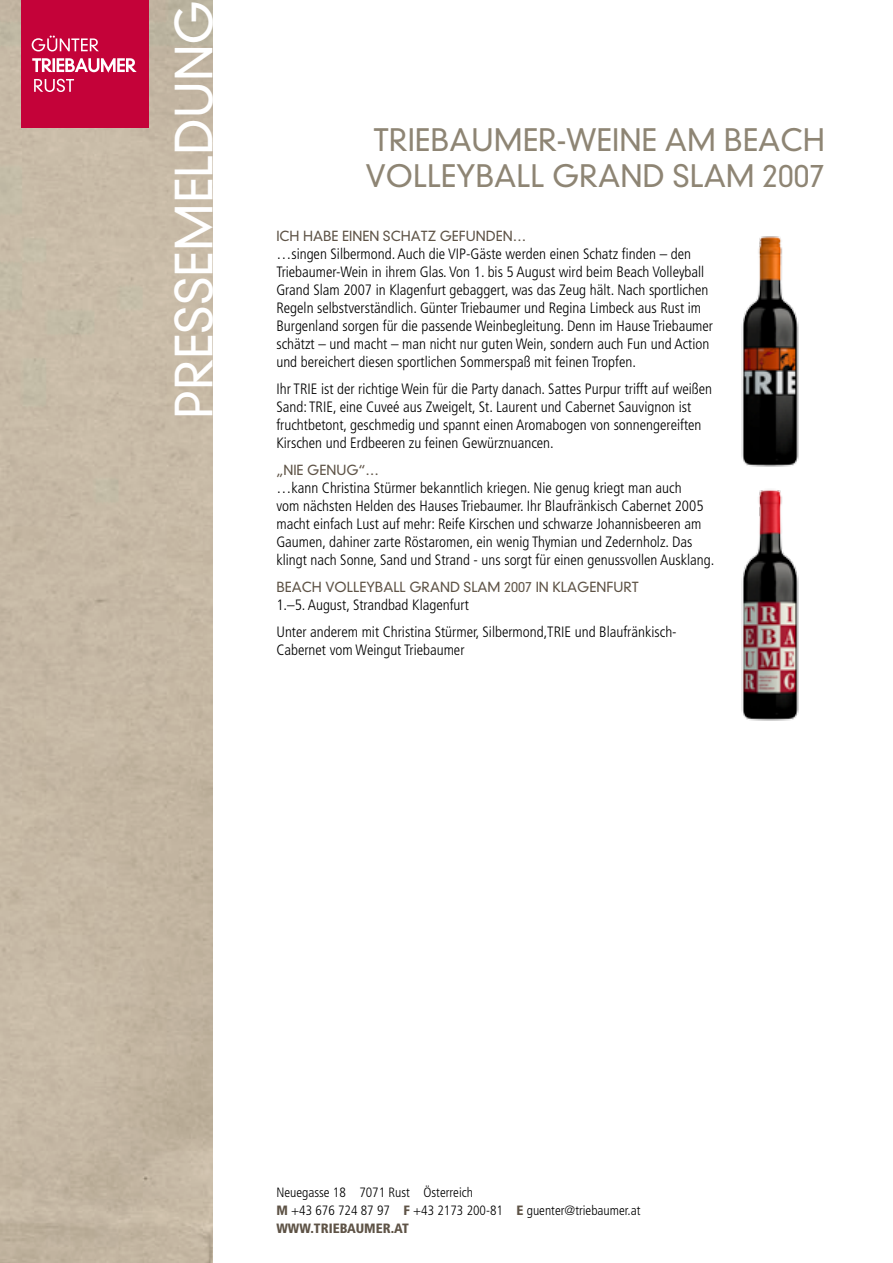
<style>
.page{position:relative;width:893px;height:1263px;background:#fff}
.page>*{position:absolute;margin:0;border:0;box-sizing:border-box;transform-origin:0 0}
.t1{font:300 49.5px "DIN Neuzeit Grotesk";color:#fff}
.t2{font:300 30px/36px "DIN Neuzeit Grotesk";color:#8e8574}
.t3{font:300 condensed 15px/18px "Frutiger";color:#000}
.t4{font:300 condensed 13.5px/18px "Frutiger";color:#000}
.t5{font:300 13.5px "DIN Neuzeit Grotesk";color:#5e5346}
.s1{font-weight:900;color:#5e5346}
</style>
<div class="page">
<div style="left:21px;top:0;width:128px;height:128px;background:#c40239"></div>
<svg style="left:32px;top:36px;width:67px;height:15px"></svg>
<svg style="left:32px;top:58px;width:105px;height:15px"></svg>
<svg style="left:34px;top:79px;width:40px;height:13px"></svg>
<img style="left:741px;top:236px;width:58px;height:231px">
<img style="left:741px;top:490px;width:58px;height:231px">
<h1 class="t1" style="left:165px;top:419px;width:420px;rotate:-90deg">PRESSEMELDUNG</h1>
<h2 class="t2" style="left:365px;top:123px;width:461px">TRIEBAUMER-WEINE AM BEACH<br>VOLLEYBALL GRAND SLAM 2007</h2>
<p class="t5" style="left:276px;top:228px;width:251px">ICH HABE EINEN SCHATZ GEFUNDEN…</p>
<p class="t3" style="left:276px;top:245px;width:438px">…singen Silbermond. Auch die VIP-Gäste werden einen Schatz finden – den Triebaumer-Wein in ihrem Glas. Von 1. bis 5 August wird beim Beach Volleyball Grand Slam 2007 in Klagenfurt gebaggert, was das Zeug hält. Nach sportlichen Regeln selbstverständlich. Günter Triebaumer und Regina Limbeck aus Rust im Burgenland sorgen für die passende Weinbegleitung. Denn im Hause Triebaumer schätzt – und macht – man nicht nur guten Wein, sondern auch Fun und Action und bereichert diesen sportlichen Sommerspaß mit feinen Tropfen.</p>
<p class="t3" style="left:276px;top:380px;width:437px">Ihr TRIE ist der richtige Wein für die Party danach. Sattes Purpur trifft auf weißen Sand: TRIE, eine Cuveé aus Zweigelt, St. Laurent und Cabernet Sauvignon ist fruchtbetont, geschmedig und spannt einen Aromabogen von sonnengereiften Kirschen und Erdbeeren zu feinen Gewürznuancen.</p>
<p class="t5" style="left:276px;top:462px;width:104px">„NIE GENUG“…</p>
<p class="t3" style="left:276px;top:479px;width:440px">…kann Christina Stürmer bekanntlich kriegen. Nie genug kriegt man auch<br>vom nächsten Helden des Hauses Triebaumer. Ihr Blaufränkisch Cabernet 2005 macht einfach Lust auf mehr: Reife Kirschen und schwarze Johannisbeeren am Gaumen, dahiner zarte Röstaromen, ein wenig Thymian und Zedernholz. Das klingt nach Sonne, Sand und Strand - uns sorgt für einen genussvollen Ausklang.</p>
<p class="t5" style="left:276px;top:579px;width:363px">BEACH VOLLEYBALL GRAND SLAM 2007 IN KLAGENFURT</p>
<p class="t3" style="left:276px;top:592px;width:402px;line-height:27px">1.–5. August, Strandbad Klagenfurt<br>Unter anderem mit Christina Stürmer, Silbermond,TRIE und Blaufränkisch-</p>
<p class="t3" style="left:276px;top:641px;width:190px">Cabernet vom Weingut Triebaumer</p>
<p class="t4" style="left:276px;top:1183px;width:365px">Neuegasse 18 7071 Rust Österreich<br><span class="s1">M</span> +43 676 724 87 97 <span class="s1">F</span> +43 2173 200-81 <span class="s1">E</span> guenter@triebaumer.at<br><span class="s1">WWW.TRIEBAUME R.AT</span></p>
</div>
